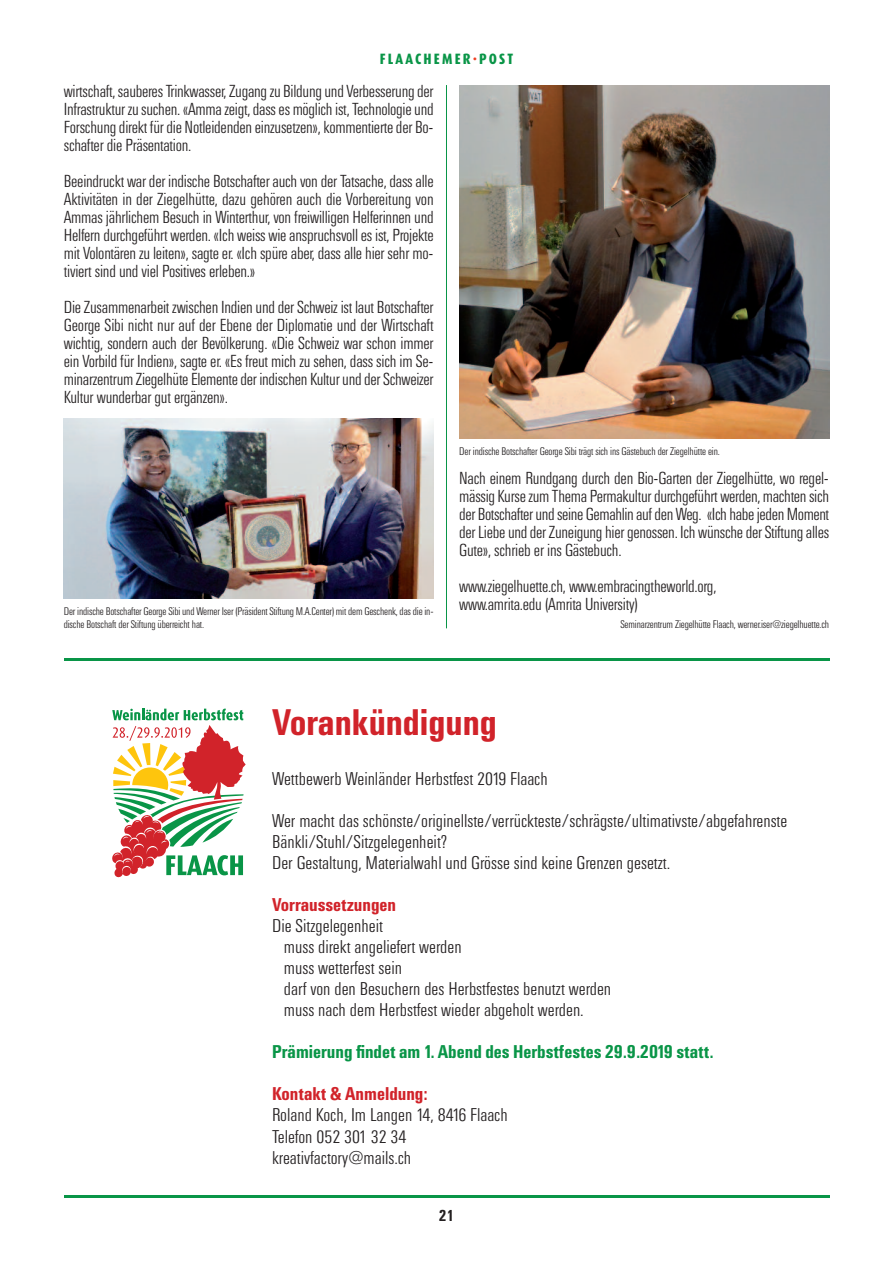
<style>
.page{position:relative;width:893px;height:1263px;background:#fff}
.page>*{position:absolute;margin:0;border:0;box-sizing:border-box;transform-origin:0 0}
.t1{font:34.95px "Univers SB Med Con";color:#d1232a}
.t2{font:17.55px/21px "Univers SB Lig Con";color:#231f20}
.t3{font:17.55px "Univers SB Med Con";color:#099547}
.t4{font:17.55px "Univers SB Med Con";color:#d1232a}
.t5{font:16.5px/18px "Univers SB Lig Con";letter-spacing:-.015em;color:#231f20;text-align:justify}
.t6{font:800 15px "Dax Condensed";letter-spacing:.15em;color:#099547}
.t7{font:15px "Univers SB Med Con";color:#231f20}
.t8{font:10.5px/12.6px "Univers SB Lig Con";letter-spacing:-.015em;color:#231f20}
.s1{color:#ef3e22}
</style>
<div class="page">
<img style="left:459px;top:85px;width:370px;height:354px">
<img style="left:64px;top:418px;width:370px;height:180px">
<svg style="left:112px;top:708px;width:134px;height:170px"></svg>
<hr style="left:65px;top:659px;width:765px;height:2px;background:#099547">
<hr style="left:65px;top:1195px;width:765px;height:2px;background:#099547">
<hr style="left:446px;top:85px;width:1px;height:543px;background:#099547">
<p class="t6" style="left:380px;top:52px;width:135px">FLAACHEMER<span class="s1">·</span>POST</p>
<p class="t5" style="left:64px;top:82px;width:371px">wirtschaft, sauberes Trinkwasser, Zugang zu Bildung und Verbesserung der Infrastruktur zu suchen. «Amma zeigt, dass es möglich ist, Technologie und Forschung direkt für die Notleidenden einzusetzen», kommentierte der Bo&shy;schafter die Präsentation.</p>
<p class="t5" style="left:64px;top:172px;width:371px">Beeindruckt war der indische Botschafter auch von der Tatsache, dass alle Aktivitäten in der Ziegelhütte, dazu gehören auch die Vorbereitung von Ammas jährlichem Besuch in Winterthur, von freiwilligen Helferinnen und Helfern durchgeführt werden. «Ich weiss wie anspruchsvoll es ist, Projekte mit Volontären zu leiten», sagte er. «Ich spüre aber, dass alle hier sehr mo&shy;tiviert sind und viel Positives erleben.»</p>
<p class="t5" style="left:64px;top:298px;width:371px">Die Zusammenarbeit zwischen Indien und der Schweiz ist laut Botschafter George Sibi nicht nur auf der Ebene der Diplomatie und der Wirtschaft wichtig, sondern auch der Bevölkerung. «Die Schweiz war schon immer ein Vorbild für Indien», sagte er. «Es freut mich zu sehen, dass sich im Se&shy;minarzentrum Ziegelhüte Elemente der indischen Kultur und der Schweizer Kultur wunderbar gut ergänzen».</p>
<p class="t8" style="left:64px;top:605px;width:371px">Der indische Botschafter George Sibi und Werner Iser (Präsident Stiftung M.A.Center) mit dem Geschenk, das die in&shy;dische Botschaft der Stiftung überreicht hat.</p>
<p class="t8" style="left:459px;top:445px;width:262px">Der indische Botschafter George Sibi trägt sich ins Gästebuch der Ziegelhütte ein.</p>
<p class="t5" style="left:459px;top:469px;width:371px">Nach einem Rundgang durch den Bio-Garten der Ziegelhütte, wo regel&shy;mässig Kurse zum Thema Permakultur durchgeführt werden, machten sich der Botschafter und seine Gemahlin auf den Weg. «Ich habe jeden Moment der Liebe und der Zuneigung hier genossen. Ich wünsche der Stiftung alles Gute», schrieb er ins Gästebuch.</p>
<p class="t5" style="left:459px;top:577px;width:259px">www.ziegelhuette.ch, www.embracingtheworld.org, www.amrita.edu (Amrita University)</p>
<p class="t8" style="left:620px;top:618px;width:210px">Seminarzentrum Ziegelhütte Flaach, werner.iser@ziegelhuette.ch</p>
<h1 class="t1" style="left:272px;top:702px;width:226px">Vorankündigung</h1>
<p class="t2" style="left:272px;top:769px;width:277px">Wettbewerb Weinländer Herbstfest 2019 Flaach</p>
<p class="t2" style="left:272px;top:811px;width:517px">Wer macht das schönste/originellste/verrückteste/schrägste/ultimativste/abgefahrenste<br>Bänkli/Stuhl/Sitzgelegenheit?<br>Der Gestaltung, Materialwahl und Grösse sind keine Grenzen gesetzt.</p>
<p class="t4" style="left:272px;top:895px;width:125px">Vorraussetzungen</p>
<p class="t2" style="left:284px;top:916px;width:329px;text-indent:-12px">Die Sitzgelegenheit<br>muss direkt angeliefert werden<br>muss wetterfest sein<br>darf von den Besuchern des Herbstfestes benutzt werden muss nach dem Herbstfest wieder abgeholt werden.</p>
<p class="t3" style="left:272px;top:1042px;width:443px">Prämierung findet am 1. Abend des Herbstfestes 29.9.2019 statt.</p>
<p class="t4" style="left:272px;top:1084px;width:157px">Kontakt &amp; Anmeldung:</p>
<p class="t2" style="left:272px;top:1105px;width:237px">Roland Koch, Im Langen 14, 8416 Flaach<br>Telefon 052 301 32 34 kreativfactory@mails.ch</p>
<p class="t7" style="left:439px;top:1206px;width:17px">21</p>
</div>
